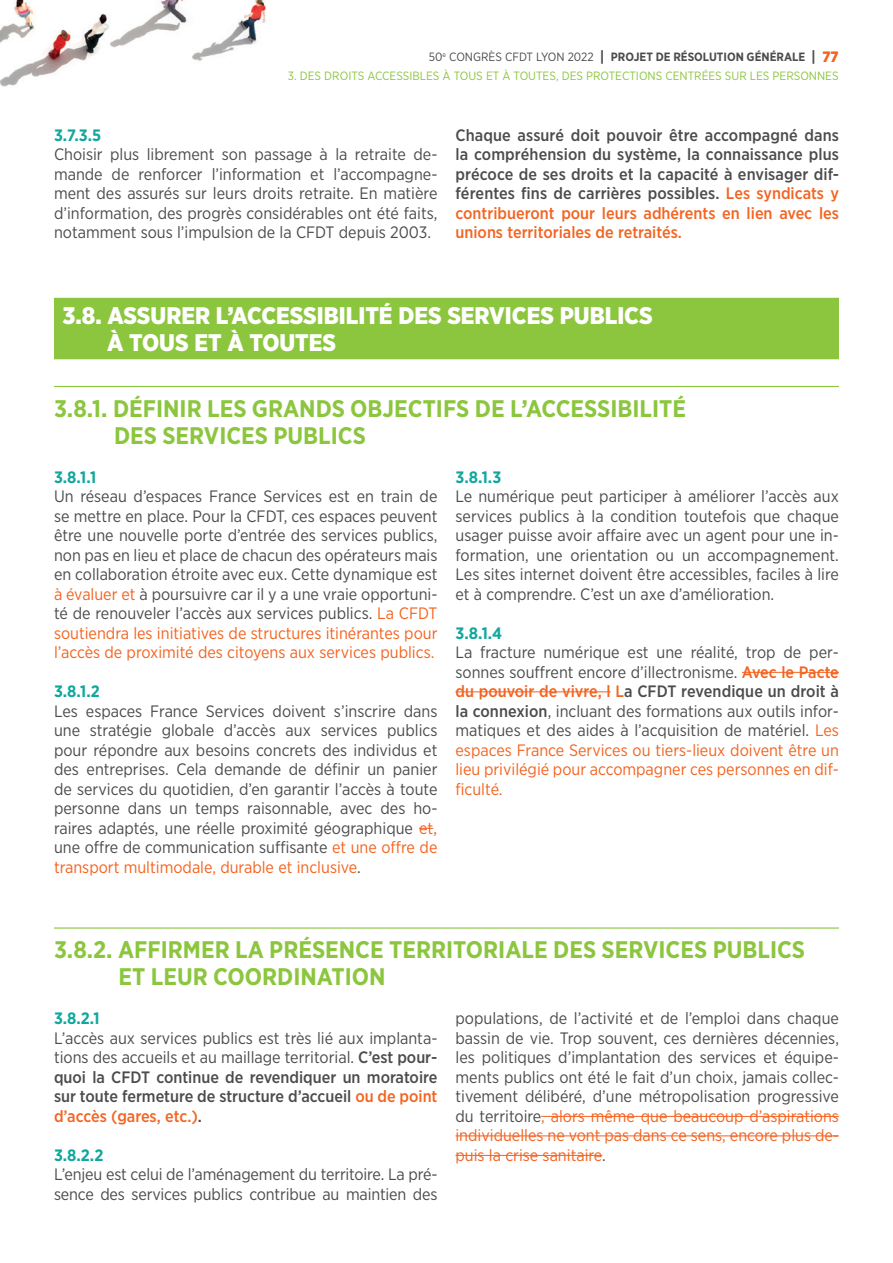
<style>
.page{position:relative;width:893px;height:1263px;background:#fff}
.page>*{position:absolute;margin:0;border:0;box-sizing:border-box;transform-origin:0 0}
.t1{font:700 24px/27px "Gotham Narrow";color:#8bc63e}
.t2{font:900 24px/27px "Gotham Narrow";color:#fff}
.t3{font:16.5px/19.5px "Gotham Narrow";color:#4b4c4d;text-align:justify}
.t4{font:500 16.5px/19.5px "Gotham Narrow";color:#4b4c4d;text-align:justify}
.t5{font:700 16.5px "Gotham Narrow";color:#12a79d}
.t6{font:12px "Gotham Narrow";color:#8bc63e}
.t7{font:700 12px "Gotham Narrow";color:#4b4c4d}
.s1{font-weight:400}
.s2{font-size:15px}
.s3{font-weight:900;font-size:15px;color:#f36421}
.s4{color:#f36421}
.s5{font-weight:500;color:#f36421}
.s6{font-weight:500}
</style>
<div class="page">
<img style="left:0;top:0;width:266px;height:87px">
<div style="left:54px;top:298px;width:785px;height:34px;background:#8bc63e"></div>
<div style="left:54px;top:325px;width:785px;height:34px;background:#8bc63e"></div>
<hr style="left:54px;top:386px;width:785px;height:1px;background:#8bc63e">
<svg style="left:419px;top:828px;width:14px;height:1px"></svg>
<hr style="left:742px;top:672px;width:97px;height:1px;background:#f36421">
<hr style="left:455px;top:691px;width:156px;height:1px;background:#f36421">
<hr style="left:54px;top:927px;width:785px;height:1px;background:#8bc63e">
<hr style="left:541px;top:1116px;width:298px;height:1px;background:#f36421">
<hr style="left:455px;top:1135px;width:384px;height:1px;background:#f36421">
<hr style="left:455px;top:1155px;width:147px;height:1px;background:#f36421">
<p class="t7" style="left:429px;top:49px;width:411px"><span class="s1">50</span><sup>e</sup> <span class="s1">CONGRÈS CFDT LYON 2022</span> <span class="s2">|</span> PROJET DE RÉSOLUTION GÉNÉRALE <span class="s2">|</span> <span class="s3">77</span></p>
<p class="t6" style="left:288px;top:69px;width:552px">3. DES DROITS ACCESSIBLES À TOUS ET À TOUTES, DES PROTECTIONS CENTRÉES SUR LES PERSONNES</p>
<p class="t5" style="left:54px;top:124px;width:49px">3.7.3.5</p>
<p class="t3" style="left:54px;top:144px;width:385px">Choisir plus librement son passage à la retraite de&shy;mande de renforcer l’information et l’accompagne&shy;ment des assurés sur leurs droits retraite. En matière d’information, des progrès considérables ont été faits, notamment sous l’impulsion de la CFDT depuis 2003.</p>
<p class="t4" style="left:455px;top:125px;width:385px">Chaque assuré doit pouvoir être accompagné dans la compréhension du système, la connaissance plus précoce de ses droits et la capacité à envisager dif&shy;férentes fins de carrières possibles. <span class="s4">Les syndicats y contribueront pour leurs adhérents en lien avec les unions territoriales de retraités.</span></p>
<h1 class="t2" style="left:107px;top:302px;width:547px;text-indent:-45px">3.8. ASSURER L’ACCESSIBILITÉ DES SERVICES PUBLICS<br>À TOUS ET À TOUTES</h1>
<h1 class="t1" style="left:114px;top:395px;width:574px;text-indent:-60px">3.8.1. DÉFINIR LES GRANDS OBJECTIFS DE L’ACCESSIBILITÉ<br>DES SERVICES PUBLICS</h1>
<p class="t5" style="left:54px;top:466px;width:44px">3.8.1.1</p>
<p class="t3" style="left:54px;top:486px;width:385px">Un réseau d’espaces France Services est en train de se mettre en place. Pour la CFDT, ces espaces peuvent être une nouvelle porte d’entrée des services publics, non pas en lieu et place de chacun des opérateurs mais en collaboration étroite avec eux. Cette dynamique est <span class="s4">à évaluer et</span> à poursuivre car il y a une vraie opportuni&shy;té de renouveler l’accès aux services publics. <span class="s4">La CFDT soutiendra les initiatives de structures itinérantes pour l’accès de proximité des citoyens aux services publics.</span></p>
<p class="t5" style="left:54px;top:681px;width:47px">3.8.1.2</p>
<p class="t3" style="left:54px;top:701px;width:385px">Les espaces France Services doivent s’inscrire dans une stratégie globale d’accès aux services publics pour répondre aux besoins concrets des individus et des entreprises. Cela demande de définir un panier de services du quotidien, d’en garantir l’accès à toute personne dans un temps raisonnable, avec des ho&shy;raires adaptés, une réelle proximité géographique <span class="s4">et, </span>une offre de communication suffisante <span class="s4">et une offre de transport multimodale, durable et inclusive</span>.</p>
<p class="t5" style="left:455px;top:466px;width:47px">3.8.1.3</p>
<p class="t3" style="left:455px;top:486px;width:385px">Le numérique peut participer à améliorer l’accès aux services publics à la condition toutefois que chaque usager puisse avoir affaire avec un agent pour une in&shy;formation, une orientation ou un accompagnement.<br>Les sites internet doivent être accessibles, faciles à lire et à comprendre. C’est un axe d’amélioration.</p>
<p class="t5" style="left:455px;top:622px;width:48px">3.8.1.4</p>
<p class="t3" style="left:455px;top:642px;width:385px">La fracture numérique est une réalité, trop de per&shy;sonnes souffrent encore d’illectronisme. <span class="s5">Avec le Pacte du pouvoir de vivre, l L</span><span class="s6">a CFDT revendique un droit à la connexion</span>, incluant des formations aux outils infor&shy;matiques et des aides à l’acquisition de matériel. <span class="s4">Les espaces France Services ou tiers-lieux doivent être un lieu privilégié pour accompagner ces personnes en dif&shy;ficulté.</span></p>
<h1 class="t1" style="left:119px;top:936px;width:688px;text-indent:-65px">3.8.2. AFFIRMER LA PRÉSENCE TERRITORIALE DES SERVICES PUBLICS<br>ET LEUR COORDINATION</h1>
<p class="t5" style="left:54px;top:1008px;width:47px">3.8.2.1</p>
<p class="t4" style="left:54px;top:1028px;width:385px"><span class="s1">L’accès aux services publics est très lié aux implanta&shy;tions des accueils et au maillage territorial.</span> C’est pour&shy;quoi la CFDT continue de revendiquer un moratoire sur toute fermeture de structure d’accueil <span class="s4">ou de point d’accès (gares, etc.)</span>.</p>
<p class="t5" style="left:54px;top:1144px;width:51px">3.8.2.2</p>
<p class="t3" style="left:54px;top:1164px;width:385px">L’enjeu est celui de l’aménagement du territoire. La pré&shy;sence des services publics contribue au maintien des</p>
<p class="t3" style="left:455px;top:1008px;width:385px">populations, de l’activité et de l’emploi dans chaque bassin de vie. Trop souvent, ces dernières décennies, les politiques d’implantation des services et équipe&shy;ments publics ont été le fait d’un choix, jamais collec&shy;tivement délibéré, d’une métropolisation progressive du territoire<span class="s4">, alors même que beaucoup d’aspirations individuelles ne vont pas dans ce sens, encore plus de&shy;puis la crise sanitaire</span>.</p>
</div>
